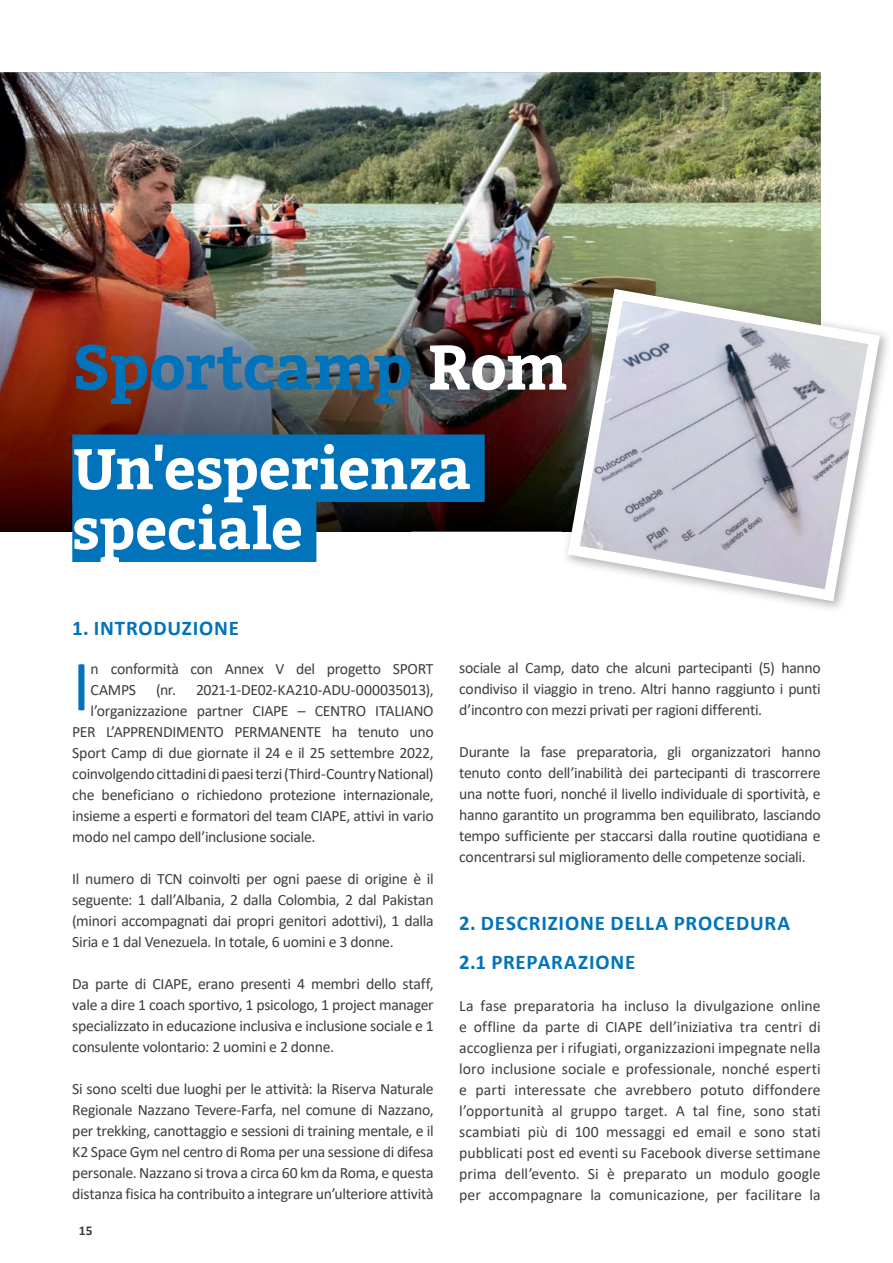
<style>
.page{position:relative;width:893px;height:1263px;background:#fff}
.page>*{position:absolute;margin:0;border:0;box-sizing:border-box;transform-origin:0 0}
.t1{font:72.45px "Calibri";color:#0173bb}
.t2{font:700 62.85px "Bitter";letter-spacing:-.01em;color:#0173bb}
.t3{font:700 57px/60px "Bitter";letter-spacing:-.01em;color:#fff}
.t4{font:700 21px/39px "Calibri";letter-spacing:.04em;color:#0173bb}
.t5{font:15.75px/21px "Calibri";letter-spacing:-.02em;color:#3e3e3f;text-align:justify}
.t6{font:700 13.5px "Calibri";color:#3e3e3f}
.s1{color:#fff}
</style>
<div class="page">
<img style="left:0;top:72px;width:821px;height:162px">
<img style="left:0;top:234px;width:564px;height:297px">
<img style="left:564px;top:234px;width:257px;height:49px">
<svg style="left:562px;top:283px;width:324px;height:324px"></svg>
<div style="left:72px;top:434px;width:413px;height:68px;background:#0173bb"></div>
<div style="left:72px;top:494px;width:244px;height:68px;background:#0173bb"></div>
<h2 class="t2" style="left:72px;top:319px;width:497px">Sportcamp <span class="s1">Rom</span></h2>
<h3 class="t3" style="left:72px;top:438px;width:400px">Un'esperienza speciale</h3>
<h3 class="t4" style="left:72px;top:608px;width:168px">1. INTRODUZIONE</h3>
<h1 class="t1" style="left:72px;top:636px;width:20px">I</h1>
<p class="t5" style="left:91px;top:658px;width:345px">n conformità con Annex V del progetto SPORT<br>CAMPS</p>
<p class="t5" style="left:156px;top:679px;width:22px">(nr.</p>
<p class="t5" style="left:196px;top:679px;width:239px">2021-1-DE02-KA210-ADU-000035013),</p>
<p class="t5" style="left:91px;top:700px;width:345px">l’organizzazione partner CIAPE – CENTRO ITALIANO</p>
<p class="t5" style="left:72px;top:721px;width:363px">PER L’APPRENDIMENTO PERMANENTE ha tenuto uno</p>
<p class="t5" style="left:72px;top:742px;width:363px">Sport Camp di due giornate il 24 e il 25 settembre 2022,</p>
<p class="t5" style="left:72px;top:763px;width:363px">coinvolgendo cittadini di paesi terzi (Third-Country National)</p>
<p class="t5" style="left:72px;top:784px;width:363px">che beneficiano o richiedono protezione internazionale,</p>
<p class="t5" style="left:72px;top:805px;width:363px">insieme a esperti e formatori del team CIAPE, attivi in vario</p>
<p class="t5" style="left:72px;top:826px;width:245px">modo nel campo dell’inclusione sociale.</p>
<p class="t5" style="left:72px;top:868px;width:363px">Il numero di TCN coinvolti per ogni paese di origine è il seguente: 1 dall’Albania, 2 dalla Colombia, 2 dal Pakistan (minori accompagnati dai propri genitori adottivi), 1 dalla Siria e 1 dal Venezuela. In totale, 6 uomini e 3 donne.</p>
<p class="t5" style="left:72px;top:973px;width:363px">Da parte di CIAPE, erano presenti 4 membri dello staff, vale a dire 1 coach sportivo, 1 psicologo, 1 project manager specializzato in educazione inclusiva e inclusione sociale e 1 consulente volontario: 2 uomini e 2 donne.</p>
<p class="t5" style="left:72px;top:1078px;width:363px">Si sono scelti due luoghi per le attività: la Riserva Naturale Regionale Nazzano Tevere-Farfa, nel comune di Nazzano, per trekking, canottaggio e sessioni di training mentale, e il K2 Space Gym nel centro di Roma per una sessione di difesa personale. Nazzano si trova a circa 60 km da Roma, e questa distanza fisica ha contribuito a integrare un’ulteriore attività</p>
<p class="t6" style="left:79px;top:1220px;width:15px">15</p>
<p class="t5" style="left:459px;top:657px;width:363px">sociale al Camp, dato che alcuni partecipanti (5) hanno condiviso il viaggio in treno. Altri hanno raggiunto i punti d’incontro con mezzi privati per ragioni differenti.</p>
<p class="t5" style="left:459px;top:741px;width:363px">Durante la fase preparatoria, gli organizzatori hanno tenuto conto dell’inabilità dei partecipanti di trascorrere una notte fuori, nonché il livello individuale di sportività, e hanno garantito un programma ben equilibrato, lasciando tempo sufficiente per staccarsi dalla routine quotidiana e concentrarsi sul miglioramento delle competenze sociali.</p>
<h3 class="t4" style="left:459px;top:903px;width:332px">2. DESCRIZIONE DELLA PROCEDURA<br>2.1 PREPARAZIONE</h3>
<p class="t5" style="left:459px;top:995px;width:363px">La fase preparatoria ha incluso la divulgazione online e offline da parte di CIAPE dell’iniziativa tra centri di accoglienza per i rifugiati, organizzazioni impegnate nella loro inclusione sociale e professionale, nonché esperti e parti interessate che avrebbero potuto diffondere l’opportunità al gruppo target. A tal fine, sono stati scambiati più di 100 messaggi ed email e sono stati pubblicati post ed eventi su Facebook diverse settimane prima dell’evento. Si è preparato un modulo google per accompagnare la comunicazione, per facilitare la</p>
</div>
